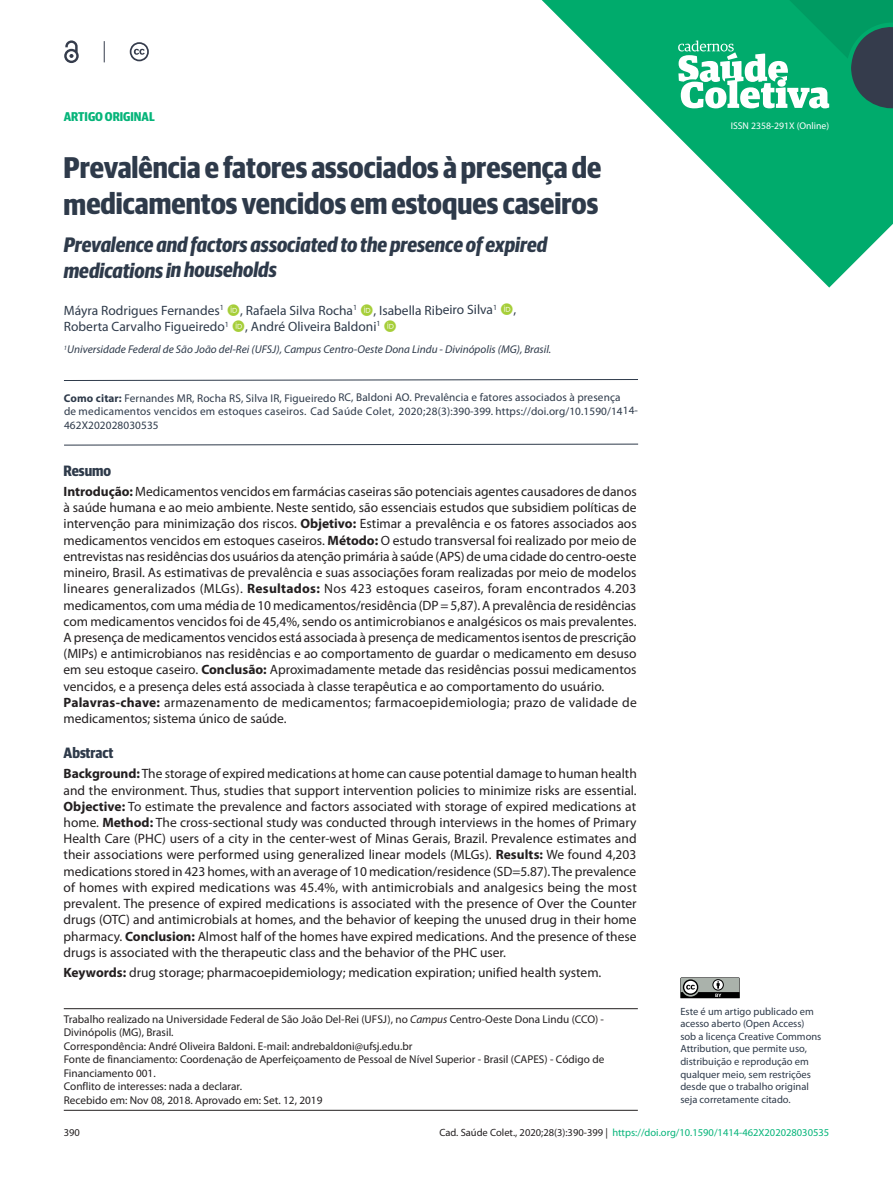
<style>
.page{position:relative;width:893px;height:1191px;background:#fff}
.page>*{position:absolute;margin:0;border:0;box-sizing:border-box;transform-origin:0 0}
.ArticleTitle{font:700 30px/36px "Guardian Sans Cond";color:#2e3a4a}
.ArticleTitle-Trans1{font:italic 700 21px/25.5px "Guardian Sans Cond";color:#2e3a4a}
.AbstractTitle-Trans1{font:700 15px "Guardian Sans Cond";color:#2e3a4a}
.AbstractTitle{font:700 15px "Guardian Sans Cond";color:#2e3a4a}
.Abstract{font:13.5px/16.2px "Myriad Pro";color:#231f20;text-align:justify}
.Abstract-Trans1{font:13.5px/16.2px "Myriad Pro";color:#231f20;text-align:justify}
.Authors{font:13.5px/16.4px "Myriad Pro";color:#2e3a4a}
.Keywords-Trans1{font:13.5px "Myriad Pro";color:#231f20}
.t1{font:700 12.75px "Guardian Sans Cond";color:#05b479}
.HowToCite{font:11.25px/13.8px "Myriad Pro";letter-spacing:.01em;color:#2e3a4a}
.fnArticleOther{font:11.25px/13.5px "Myriad Pro";color:#231f20}
.fnSupported-by{font:11.25px/13.5px "Myriad Pro";color:#231f20}
.Affiliations{font:italic 11.25px "Myriad Pro";color:#2e3a4a}
.Correspondence{font:11.25px "Myriad Pro";color:#231f20}
.History{font:11.25px "Myriad Pro";color:#231f20}
.fnConflict{font:11.25px "Myriad Pro";color:#231f20}
.t2{font:10.5px/12.6px "Myriad Pro";color:#2e3a4a}
.t3{font:10.5px "Myriad Pro";color:#05b479}
.t4{font:9.75px "Myriad Pro";color:#fff}
.s1{font-weight:700}
.s2{font-style:italic}
.s3{color:#231f20}
</style>
<div class="page">
<svg style="left:666px;top:125px;width:227px;height:162px;fill:#00ab6c"></svg>
<svg style="left:541px;top:0;width:352px;height:125px"></svg>
<svg style="left:64px;top:40px;width:15px;height:23px"></svg>
<svg style="left:130px;top:42px;width:19px;height:19px"></svg>
<svg style="left:104px;top:41px;width:1px;height:21px"></svg>
<svg style="left:680px;top:977px;width:60px;height:21px"></svg>
<svg style="left:64px;top:379px;width:574px;height:2px"></svg>
<svg style="left:64px;top:444px;width:574px;height:1px"></svg>
<hr style="left:64px;top:1008px;width:574px;height:1px;background:#231f20">
<hr style="left:64px;top:1110px;width:574px;height:1px;background:#231f20">
<p class="t1" style="left:64px;top:107px;width:92px">ARTIGO ORIGINAL</p>
<p class="ArticleTitle" style="left:64px;top:147px;width:539px">Prevalência e fatores associados à presença de medicamentos vencidos em estoques caseiros</p>
<p class="ArticleTitle-Trans1" style="left:64px;top:230px;width:485px">Prevalence and factors associated to the presence of expired medications in households</p>
<p class="Authors" style="left:64px;top:302px;width:454px">Máyra Rodrigues Fernandes<sup>1</sup> , Rafaela Silva Rocha<sup>1</sup> , Isabella Ribeiro Silva<sup>1</sup> ,<br>Roberta Carvalho Figueiredo<sup>1</sup> , André Oliveira Baldoni<sup>1</sup></p>
<p class="Affiliations" style="left:64px;top:342px;width:489px"><sup>1</sup>Universidade Federal de São João del-Rei (UFSJ), Campus Centro-Oeste Dona Lindu - Divinópolis (MG), Brasil.</p>
<p class="HowToCite" style="left:64px;top:390px;width:576px"><span class="s1">Como citar:</span> Fernandes MR, Rocha RS, Silva IR, Figueiredo RC, Baldoni AO. Prevalência e fatores associados à presença<br>de medicamentos vencidos em estoques caseiros. Cad Saúde Colet, 2020;28(3):390-399. https://doi.org/10.1590/1414-<br>462X202028030535</p>
<p class="AbstractTitle" style="left:64px;top:459px;width:49px">Resumo</p>
<p class="Abstract" style="left:64px;top:483px;width:575px"><span class="s1">Introdução:</span> Medicamentos vencidos em farmácias caseiras são potenciais agentes causadores de danos à saúde humana e ao meio ambiente. Neste sentido, são essenciais estudos que subsidiem políticas de intervenção para minimização dos riscos. <span class="s1">Objetivo:</span> Estimar a prevalência e os fatores associados aos medicamentos vencidos em estoques caseiros. <span class="s1">Método:</span> O estudo transversal foi realizado por meio de entrevistas nas residências dos usuários da atenção primária à saúde (APS) de uma cidade do centro-oeste mineiro, Brasil. As estimativas de prevalência e suas associações foram realizadas por meio de modelos lineares generalizados (MLGs). <span class="s1">Resultados:</span> Nos 423 estoques caseiros, foram encontrados 4.203 medicamentos, com uma média de 10 medicamentos/residência (DP = 5,87). A prevalência de residências com medicamentos vencidos foi de 45,4%, sendo os antimicrobianos e analgésicos os mais prevalentes.<br>A presença de medicamentos vencidos está associada à presença de medicamentos isentos de prescrição (MIPs) e antimicrobianos nas residências e ao comportamento de guardar o medicamento em desuso em seu estoque caseiro. <span class="s1">Conclusão:</span> Aproximadamente metade das residências possui medicamentos vencidos, e a presença deles está associada à classe terapêutica e ao comportamento do usuário.</p>
<p class="Abstract" style="left:64px;top:694px;width:575px"><span class="s1">Palavras-chave:</span> armazenamento de medicamentos; farmacoepidemiologia; prazo de validade de medicamentos; sistema único de saúde.</p>
<p class="AbstractTitle-Trans1" style="left:64px;top:742px;width:51px">Abstract</p>
<p class="Abstract-Trans1" style="left:64px;top:765px;width:575px"><span class="s1">Background:</span> The storage of expired medications at home can cause potential damage to human health and the environment. Thus, studies that support intervention policies to minimize risks are essential.<br><span class="s1">Objective:</span> To estimate the prevalence and factors associated with storage of expired medications at home. <span class="s1">Method:</span> The cross-sectional study was conducted through interviews in the homes of Primary Health Care (PHC) users of a city in the center-west of Minas Gerais, Brazil. Prevalence estimates and their associations were performed using generalized linear models (MLGs). <span class="s1">Results:</span> We found 4,203 medications stored in 423 homes, with an average of 10 medication/residence (SD=5.87). The prevalence of homes with expired medications was 45.4%, with antimicrobials and analgesics being the most prevalent. The presence of expired medications is associated with the presence of Over the Counter drugs (OTC) and antimicrobials at homes, and the behavior of keeping the unused drug in their home pharmacy. <span class="s1">Conclusion:</span> Almost half of the homes have expired medications. And the presence of these drugs is associated with the therapeutic class and the behavior of the PHC user.</p>
<p class="Keywords-Trans1" style="left:64px;top:964px;width:539px"><span class="s1">Keywords:</span> drug storage; pharmacoepidemiology; medication expiration; unified health system.</p>
<p class="fnArticleOther" style="left:64px;top:1012px;width:542px">Trabalho realizado na Universidade Federal de São João Del-Rei (UFSJ), no <span class="s2">Campus</span> Centro-Oeste Dona Lindu (CCO) -<br>Divinópolis (MG), Brasil.</p>
<p class="Correspondence" style="left:64px;top:1039px;width:350px">Correspondência: André Oliveira Baldoni. E-mail: andrebaldoni@ufsj.edu.br</p>
<p class="fnSupported-by" style="left:64px;top:1052px;width:542px">Fonte de financiamento: Coordenação de Aperfeiçoamento de Pessoal de Nível Superior - Brasil (CAPES) - Código de<br>Financiamento 001.</p>
<p class="fnConflict" style="left:64px;top:1079px;width:180px">Conflito de interesses: nada a declarar.</p>
<p class="History" style="left:64px;top:1093px;width:260px">Recebido em: Nov 08, 2018. Aprovado em: Set. 12, 2019</p>
<p class="t4" style="left:731px;top:120px;width:100px">ISSN 2358-291X (Online)</p>
<p class="t2" style="left:680px;top:1004px;width:143px">Este é um artigo publicado em acesso aberto (Open Access) sob a licença Creative Commons<br>Attribution, que permite uso, distribuição e reprodução em qualquer meio, sem restrições desde que o trabalho original seja corretamente citado.</p>
<p class="t3" style="left:439px;top:1125px;width:391px"><span class="s3">Cad. Saúde Colet., 2020;28(3):390-399 |</span> https://doi.org/10.1590/1414-462X202028030535</p>
</div>
